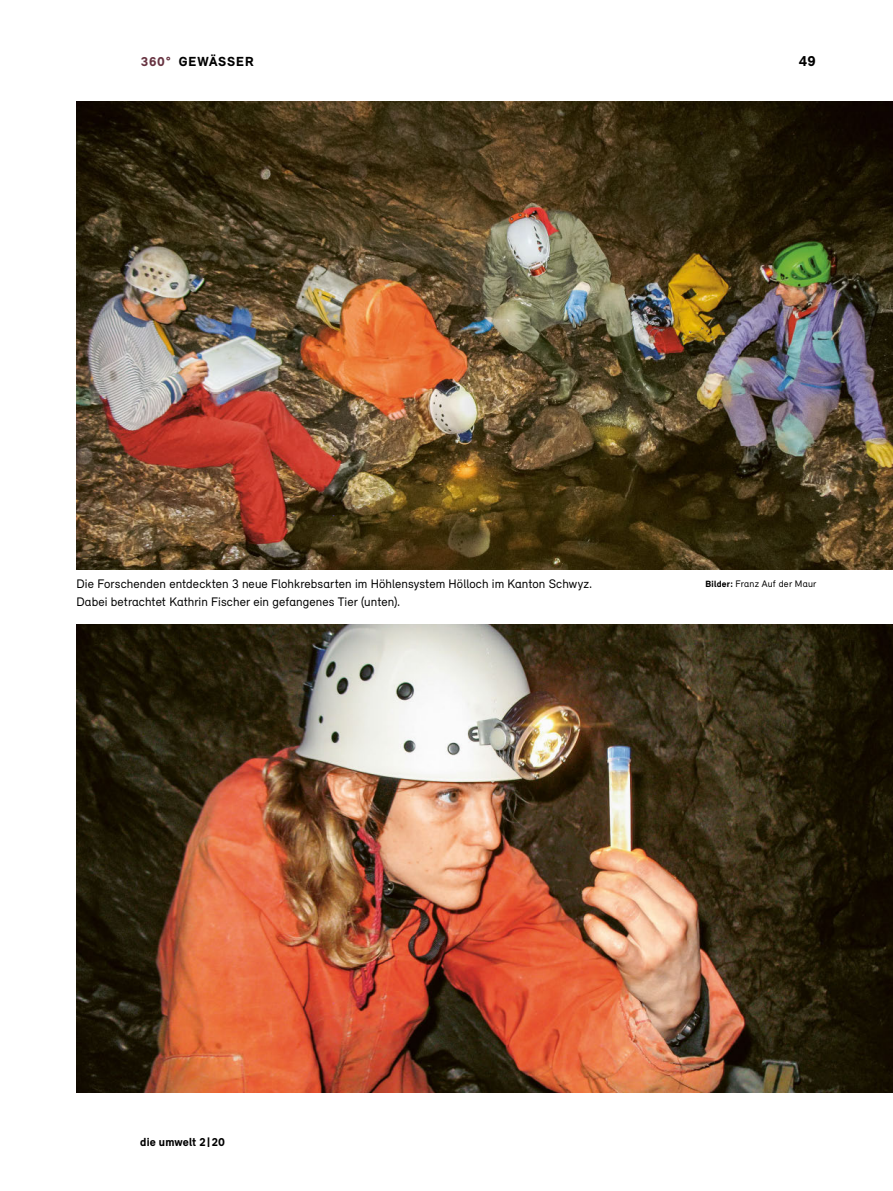
<style>
.page{position:relative;width:893px;height:1191px;background:#fff}
.page>*{position:absolute;margin:0;border:0;box-sizing:border-box;transform-origin:0 0}
.t1{font:900 15px "Relevant";color:#000}
.t2{font:900 13.5px "Relevant";letter-spacing:.06em;color:#000}
.t3{font:12.75px "Relevant";letter-spacing:.01em;color:#000}
.t4{font:900 12px "Relevant";letter-spacing:.01em;color:#000}
.t5{font:9.75px "Relevant";letter-spacing:.025em;color:#000}
.s1{color:#673341}
.s2{font-weight:900;font-size:9.3px}
</style>
<div class="page">
<img style="left:77px;top:102px;width:816px;height:468px">
<img style="left:77px;top:624px;width:816px;height:468px">
<p class="t2" style="left:141px;top:53px;width:114px"><span class="s1">360°</span> GEWÄSSER</p>
<p class="t1" style="left:799px;top:52px;width:19px">49</p>
<p class="t3" style="left:77px;top:576px;width:517px">Die Forschenden entdeckten 3 neue Flohkrebsarten im Höhlensystem Hölloch im Kanton Schwyz.</p>
<p class="t5" style="left:705px;top:578px;width:113px"><span class="s2">Bilder:</span> Franz Auf der Maur</p>
<p class="t3" style="left:77px;top:594px;width:325px">Dabei betrachtet Kathrin Fischer ein gefangenes Tier (unten).</p>
<p class="t4" style="left:140px;top:1135px;width:86px">die umwelt 2|20</p>
</div>
